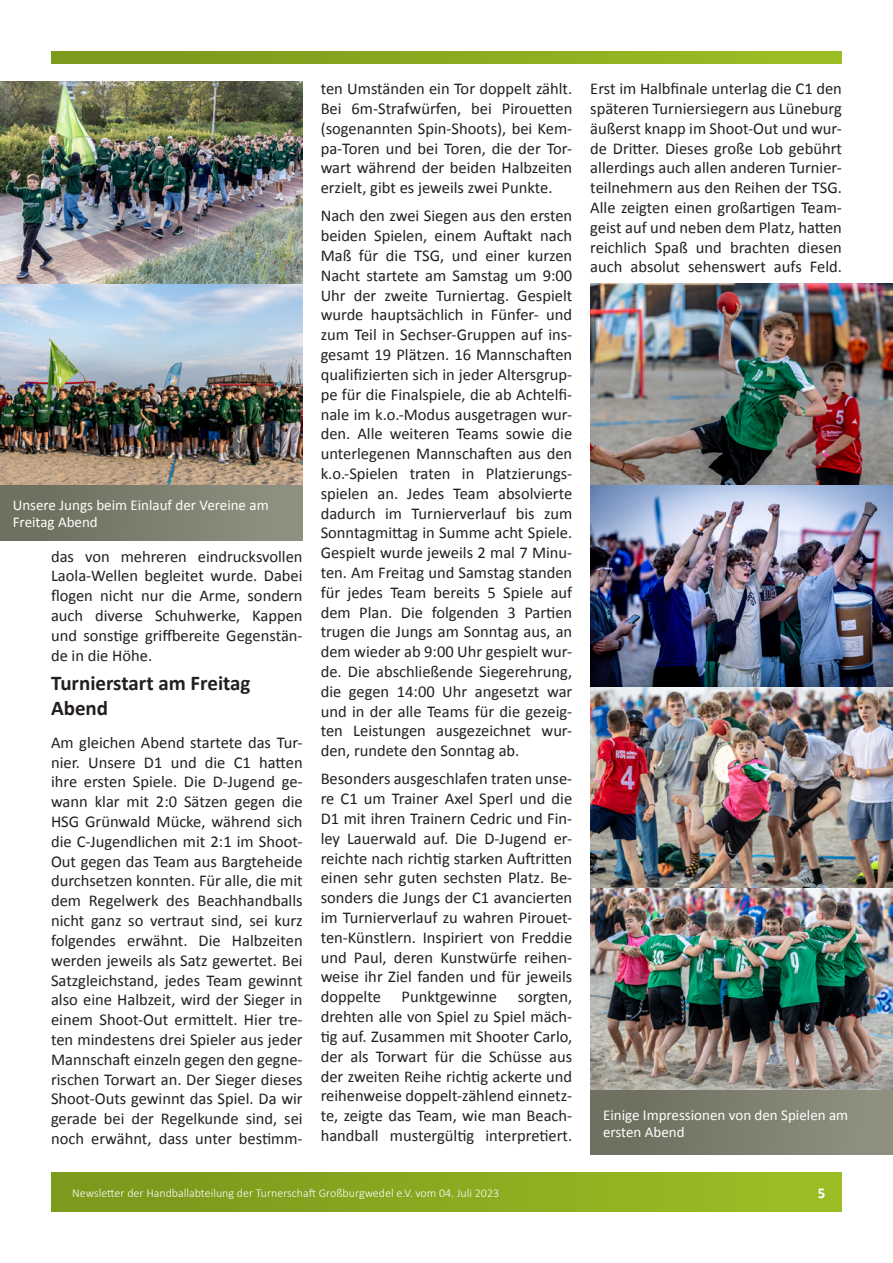
<style>
.page{position:relative;width:893px;height:1263px;background:#fff}
.page>*{position:absolute;margin:0;border:0;box-sizing:border-box;transform-origin:0 0}
.Überschrift_3_-_schw{font:700 21px/25.2px "Calibri";color:#231f20}
.Standard_Text{font:16.5px/19.8px "Calibri";color:#231f20;text-align:justify}
.Überschrift_4_-_weiß{font:15px/16.5px "Calibri";color:#fff}
.t1{font:700 15px "Calibri";color:#fff}
.t2{font:300 12px "Calibri";color:#fff}
</style>
<div class="page">
<svg style="left:51px;top:51px;width:791px;height:13px;background:#8aa920"></svg>
<div style="left:51px;top:1172px;width:791px;height:40px;background:linear-gradient(to right,#7a951c,#9cbe24)"></div>
<img style="left:0;top:82px;width:303px;height:403px">
<div style="left:0;top:485px;width:303px;height:56px;background:linear-gradient(to right,#6c6c5c,#929282)"></div>
<img style="left:590px;top:284px;width:303px;height:807px">
<div style="left:590px;top:1091px;width:303px;height:63px;background:linear-gradient(to right,#6c6c5c,#929282)"></div>
<p class="Überschrift_4_-_weiß" style="left:13px;top:497px;width:257px">Unsere Jungs beim Einlauf der Vereine am<br>Freitag Abend</p>
<p class="Standard_Text" style="left:51px;top:546px;width:253px">das von mehreren eindrucksvollen Laola-Wellen begleitet wurde. Dabei flogen nicht nur die Arme, sondern auch diverse Schuhwerke, Kappen und sonstige griffbereite Gegenstän&shy;de in die Höhe.</p>
<p class="Überschrift_3_-_schw" style="left:51px;top:670px;width:201px">Turnierstart am Freitag<br>Abend</p>
<p class="Standard_Text" style="left:51px;top:732px;width:253px">Am gleichen Abend startete das Tur&shy;nier. Unsere D1 und die C1 hatten ihre ersten Spiele. Die D-Jugend ge&shy;wann klar mit 2:0 Sätzen gegen die HSG Grünwald Mücke, während sich die C-Jugendlichen mit 2:1 im Shoot-Out gegen das Team aus Bargteheide durchsetzen konnten. Für alle, die mit dem Regelwerk des Beachhandballs nicht ganz so vertraut sind, sei kurz folgendes erwähnt. Die Halbzeiten werden jeweils als Satz gewertet. Bei Satzgleichstand, jedes Team gewinnt also eine Halbzeit, wird der Sieger in einem Shoot-Out ermittelt. Hier tre&shy;ten mindestens drei Spieler aus jeder Mannschaft einzeln gegen den gegne&shy;rischen Torwart an. Der Sieger dieses Shoot-Outs gewinnt das Spiel. Da wir gerade bei der Regelkunde sind, sei noch erwähnt, dass unter bestimm-</p>
<p class="Standard_Text" style="left:321px;top:78px;width:253px">ten Umständen ein Tor doppelt zählt.<br>Bei 6m-Strafwürfen, bei Pirouetten (sogenannten Spin-Shoots), bei Kem&shy;pa-Toren und bei Toren, die der Tor&shy;wart während der beiden Halbzeiten erzielt, gibt es jeweils zwei Punkte.</p>
<p class="Standard_Text" style="left:321px;top:206px;width:253px">Nach den zwei Siegen aus den ersten beiden Spielen, einem Auftakt nach Maß für die TSG, und einer kurzen Nacht startete am Samstag um 9:00<br>Uhr der zweite Turniertag. Gespielt wurde hauptsächlich in Fünfer- und zum Teil in Sechser-Gruppen auf ins&shy;gesamt 19 Plätzen. 16 Mannschaften qualifizierten sich in jeder Altersgrup&shy;pe für die Finalspiele, die ab Achtelfi&shy;nale im k.o.-Modus ausgetragen wur&shy;den. Alle weiteren Teams sowie die unterlegenen Mannschaften aus den k.o.-Spielen traten in Platzierungs&shy;spielen an. Jedes Team absolvierte dadurch im Turnierverlauf bis zum Sonntagmittag in Summe acht Spiele.<br>Gespielt wurde jeweils 2 mal 7 Minu&shy;ten. Am Freitag und Samstag standen für jedes Team bereits 5 Spiele auf dem Plan. Die folgenden 3 Partien trugen die Jungs am Sonntag aus, an dem wieder ab 9:00 Uhr gespielt wur&shy;de. Die abschließende Siegerehrung, die gegen 14:00 Uhr angesetzt war und in der alle Teams für die gezeig&shy;ten Leistungen ausgezeichnet wur&shy;den, rundete den Sonntag ab.</p>
<p class="Standard_Text" style="left:321px;top:769px;width:253px">Besonders ausgeschlafen traten unse&shy;re C1 um Trainer Axel Sperl und die D1 mit ihren Trainern Cedric und Fin&shy;ley Lauerwald auf. Die D-Jugend er&shy;reichte nach richtig starken Auftritten einen sehr guten sechsten Platz. Be&shy;sonders die Jungs der C1 avancierten im Turnierverlauf zu wahren Pirouet&shy;ten-Künstlern. Inspiriert von Freddie und Paul, deren Kunstwürfe reihen&shy;weise ihr Ziel fanden und für jeweils doppelte Punktgewinne sorgten, drehten alle von Spiel zu Spiel mäch&shy;tig auf. Zusammen mit Shooter Carlo, der als Torwart für die Schüsse aus der zweiten Reihe richtig ackerte und reihenweise doppelt-zählend einnetz&shy;te, zeigte das Team, wie man Beach&shy;handball mustergültig interpretiert.</p>
<p class="Standard_Text" style="left:590px;top:78px;width:253px">Erst im Halbfinale unterlag die C1 den späteren Turniersiegern aus Lüneburg äußerst knapp im Shoot-Out und wur&shy;de Dritter. Dieses große Lob gebührt allerdings auch allen anderen Turnier&shy;teilnehmern aus den Reihen der TSG.<br>Alle zeigten einen großartigen Team&shy;geist auf und neben dem Platz, hatten reichlich Spaß und brachten diesen auch absolut sehenswert aufs Feld.</p>
<p class="Überschrift_4_-_weiß" style="left:603px;top:1106px;width:247px">Einige Impressionen von den Spielen am ersten Abend</p>
<p class="t2" style="left:72px;top:1185px;width:428px">Newsletter der Handballabteilung der Turnerschaft Großburgwedel e.V. vom 04. Juli 2023</p>
<p class="t1" style="left:818px;top:1182px;width:9px">5</p>
</div>
